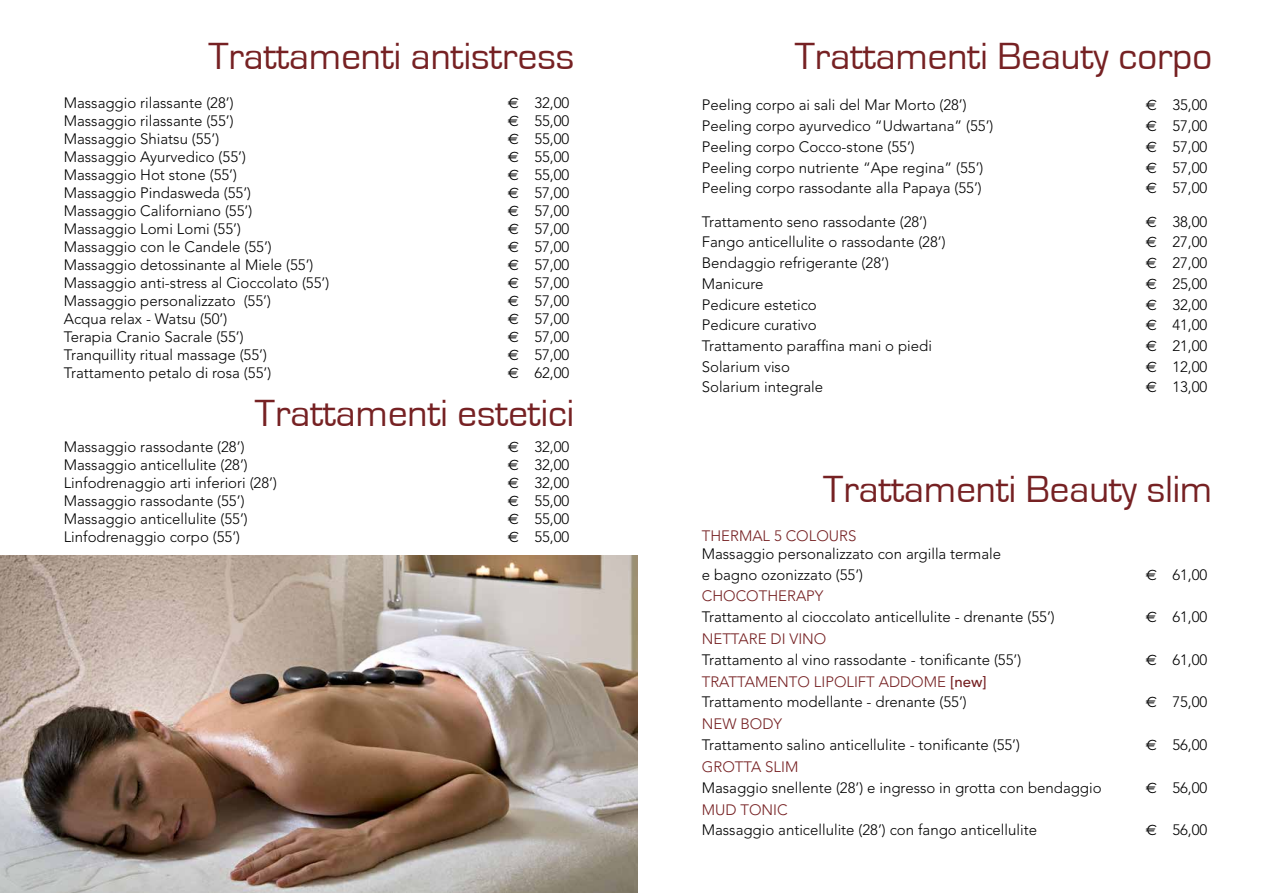
<style>
.page{position:relative;width:1276px;height:893px;background:#fff}
.page>*{position:absolute;margin:0;border:0;box-sizing:border-box;transform-origin:0 0}
.t1{font:39px "Eurostile";color:#762123}
.t2{font:300 15px/20.7px "Avenir";color:#000}
.t3{font:300 15px "Avenir";color:#762123}
.s1{font-family:"Euro Sans";font-weight:400}
.s2{color:#762123}
.s3{font-weight:500;color:#762123}
</style>
<div class="page">
<img style="left:0;top:555px;width:638px;height:338px">
<h1 class="t1" style="left:208px;top:35px;width:367px">Trattamenti antistress</h1>
<p class="t2" style="left:64px;top:92px;width:171px">Massaggio rilassante (28’)</p>
<p class="t2" style="left:508px;top:92px;width:63px"><span class="s1">€</span> 32,00</p>
<p class="t2" style="left:64px;top:110px;width:171px">Massaggio rilassante (55’)</p>
<p class="t2" style="left:508px;top:110px;width:63px"><span class="s1">€</span> 55,00</p>
<p class="t2" style="left:64px;top:128px;width:157px">Massaggio Shiatsu (55’)</p>
<p class="t2" style="left:508px;top:128px;width:63px"><span class="s1">€</span> 55,00</p>
<p class="t2" style="left:64px;top:146px;width:184px">Massaggio Ayurvedico (55’)</p>
<p class="t2" style="left:508px;top:146px;width:63px"><span class="s1">€</span> 55,00</p>
<p class="t2" style="left:64px;top:164px;width:175px">Massaggio Hot stone (55’)</p>
<p class="t2" style="left:508px;top:164px;width:63px"><span class="s1">€</span> 55,00</p>
<p class="t2" style="left:64px;top:182px;width:189px">Massaggio Pindasweda (55’)</p>
<p class="t2" style="left:508px;top:182px;width:63px"><span class="s1">€</span> 57,00</p>
<p class="t2" style="left:64px;top:200px;width:190px">Massaggio Californiano (55’)</p>
<p class="t2" style="left:508px;top:200px;width:63px"><span class="s1">€</span> 57,00</p>
<p class="t2" style="left:64px;top:218px;width:179px">Massaggio Lomi Lomi (55’)</p>
<p class="t2" style="left:508px;top:218px;width:63px"><span class="s1">€</span> 57,00</p>
<p class="t2" style="left:64px;top:236px;width:209px">Massaggio con le Candele (55’)</p>
<p class="t2" style="left:508px;top:236px;width:63px"><span class="s1">€</span> 57,00</p>
<p class="t2" style="left:64px;top:254px;width:251px">Massaggio detossinante al Miele (55’)</p>
<p class="t2" style="left:508px;top:254px;width:63px"><span class="s1">€</span> 57,00</p>
<p class="t2" style="left:64px;top:272px;width:267px">Massaggio anti-stress al Cioccolato (55’)</p>
<p class="t2" style="left:508px;top:272px;width:63px"><span class="s1">€</span> 57,00</p>
<p class="t2" style="left:64px;top:290px;width:209px">Massaggio personalizzato (55’)</p>
<p class="t2" style="left:508px;top:290px;width:63px"><span class="s1">€</span> 57,00</p>
<p class="t2" style="left:64px;top:308px;width:165px">Acqua relax - Watsu (50’)</p>
<p class="t2" style="left:508px;top:308px;width:63px"><span class="s1">€</span> 57,00</p>
<p class="t2" style="left:64px;top:326px;width:181px">Terapia Cranio Sacrale (55’)</p>
<p class="t2" style="left:508px;top:326px;width:63px"><span class="s1">€</span> 57,00</p>
<p class="t2" style="left:64px;top:344px;width:205px">Tranquillity ritual massage (55’)</p>
<p class="t2" style="left:508px;top:344px;width:63px"><span class="s1">€</span> 57,00</p>
<p class="t2" style="left:64px;top:362px;width:209px">Trattamento petalo di rosa (55’)</p>
<p class="t2" style="left:508px;top:362px;width:63px"><span class="s1">€</span> 62,00</p>
<h1 class="t1" style="left:255px;top:392px;width:321px">Trattamenti estetici</h1>
<p class="t2" style="left:64px;top:437px;width:182px">Massaggio rassodante (28’)</p>
<p class="t2" style="left:508px;top:437px;width:63px"><span class="s1">€</span> 32,00</p>
<p class="t2" style="left:64px;top:455px;width:185px">Massaggio anticellulite (28’)</p>
<p class="t2" style="left:508px;top:455px;width:63px"><span class="s1">€</span> 32,00</p>
<p class="t2" style="left:64px;top:473px;width:215px">Linfodrenaggio arti inferiori (28’)</p>
<p class="t2" style="left:508px;top:473px;width:63px"><span class="s1">€</span> 32,00</p>
<p class="t2" style="left:64px;top:491px;width:182px">Massaggio rassodante (55’)</p>
<p class="t2" style="left:508px;top:491px;width:63px"><span class="s1">€</span> 55,00</p>
<p class="t2" style="left:64px;top:509px;width:185px">Massaggio anticellulite (55’)</p>
<p class="t2" style="left:508px;top:509px;width:63px"><span class="s1">€</span> 55,00</p>
<p class="t2" style="left:64px;top:527px;width:178px">Linfodrenaggio corpo (55’)</p>
<p class="t2" style="left:508px;top:527px;width:63px"><span class="s1">€</span> 55,00</p>
<h1 class="t1" style="left:795px;top:35px;width:419px">Trattamenti Beauty corpo</h1>
<p class="t2" style="left:702px;top:95px;width:266px">Peeling corpo ai sali del Mar Morto (28’)</p>
<p class="t2" style="left:1146px;top:95px;width:63px"><span class="s1">€</span> 35,00</p>
<p class="t2" style="left:702px;top:116px;width:293px">Peeling corpo ayurvedico “Udwartana” (55’)</p>
<p class="t2" style="left:1146px;top:116px;width:63px"><span class="s1">€</span> 57,00</p>
<p class="t2" style="left:702px;top:136px;width:214px">Peeling corpo Cocco-stone (55’)</p>
<p class="t2" style="left:1146px;top:136px;width:63px"><span class="s1">€</span> 57,00</p>
<p class="t2" style="left:702px;top:157px;width:283px">Peeling corpo nutriente “Ape regina” (55’)</p>
<p class="t2" style="left:1146px;top:157px;width:63px"><span class="s1">€</span> 57,00</p>
<p class="t2" style="left:702px;top:178px;width:281px">Peeling corpo rassodante alla Papaya (55’)</p>
<p class="t2" style="left:1146px;top:178px;width:63px"><span class="s1">€</span> 57,00</p>
<p class="t2" style="left:702px;top:211px;width:227px">Trattamento seno rassodante (28’)</p>
<p class="t2" style="left:1146px;top:211px;width:63px"><span class="s1">€</span> 38,00</p>
<p class="t2" style="left:702px;top:232px;width:245px">Fango anticellulite o rassodante (28’)</p>
<p class="t2" style="left:1146px;top:232px;width:63px"><span class="s1">€</span> 27,00</p>
<p class="t2" style="left:702px;top:253px;width:189px">Bendaggio refrigerante (28’)</p>
<p class="t2" style="left:1146px;top:253px;width:63px"><span class="s1">€</span> 27,00</p>
<p class="t2" style="left:702px;top:273px;width:63px">Manicure</p>
<p class="t2" style="left:1146px;top:273px;width:63px"><span class="s1">€</span> 25,00</p>
<p class="t2" style="left:702px;top:294px;width:117px">Pedicure estetico</p>
<p class="t2" style="left:1146px;top:294px;width:63px"><span class="s1">€</span> 32,00</p>
<p class="t2" style="left:702px;top:315px;width:117px">Pedicure curativo</p>
<p class="t2" style="left:1146px;top:315px;width:63px"><span class="s1">€</span> 41,00</p>
<p class="t2" style="left:702px;top:335px;width:232px">Trattamento paraffina mani o piedi</p>
<p class="t2" style="left:1146px;top:335px;width:63px"><span class="s1">€</span> 21,00</p>
<p class="t2" style="left:702px;top:356px;width:90px">Solarium viso</p>
<p class="t2" style="left:1146px;top:356px;width:63px"><span class="s1">€</span> 12,00</p>
<p class="t2" style="left:702px;top:377px;width:123px">Solarium integrale</p>
<p class="t2" style="left:1146px;top:377px;width:63px"><span class="s1">€</span> 13,00</p>
<h1 class="t1" style="left:823px;top:468px;width:390px">Trattamenti Beauty slim</h1>
<p class="t3" style="left:702px;top:527px;width:20px">Thermal</p>
<p class="t3" style="left:774px;top:527px;width:65px">5 colours</p>
<p class="t2" style="left:702px;top:543px;width:301px">Massaggio personalizzato con argilla termale e bagno ozonizzato (55’)</p>
<p class="t2" style="left:1146px;top:564px;width:63px"><span class="s1">€</span> 61,00</p>
<p class="t3" style="left:702px;top:587px;width:123px">CHOCOTHERAPY</p>
<p class="t2" style="left:702px;top:607px;width:354px">Trattamento al cioccolato anticellulite - drenante (55’)</p>
<p class="t2" style="left:1146px;top:607px;width:63px"><span class="s1">€</span> 61,00</p>
<p class="t3" style="left:702px;top:630px;width:118px">NETTARE DI VINO</p>
<p class="t2" style="left:702px;top:649px;width:321px">Trattamento al vino rassodante - tonificante (55’)</p>
<p class="t2" style="left:1146px;top:649px;width:63px"><span class="s1">€</span> 61,00</p>
<p class="t3" style="left:702px;top:673px;width:153px">TRATTAMENTO lipolift</p>
<p class="t3" style="left:879px;top:673px;width:12px">add</p>
<p class="t2" style="left:702px;top:671px;width:286px;text-indent:209px"><span class="s2">ome</span> <span class="s3">[new]<br></span>Trattamento modellante - drenante (55’)</p>
<p class="t2" style="left:1146px;top:692px;width:63px"><span class="s1">€</span> 75,00</p>
<p class="t3" style="left:702px;top:715px;width:82px">NEW BODY</p>
<p class="t2" style="left:702px;top:735px;width:320px">Trattamento salino anticellulite - tonificante (55’)</p>
<p class="t2" style="left:1146px;top:735px;width:63px"><span class="s1">€</span> 56,00</p>
<p class="t3" style="left:702px;top:758px;width:98px">GROTTA SLIM</p>
<p class="t2" style="left:702px;top:777px;width:401px">Masaggio snellente (28’) e ingresso in grotta con bendaggio</p>
<p class="t2" style="left:1146px;top:777px;width:63px"><span class="s1">€</span> 56,00</p>
<p class="t3" style="left:702px;top:801px;width:87px">MUD TONIC</p>
<p class="t2" style="left:702px;top:820px;width:337px">Massaggio anticellulite (28’) con fango anticellulite</p>
<p class="t2" style="left:1146px;top:820px;width:63px"><span class="s1">€</span> 56,00</p>
</div>
